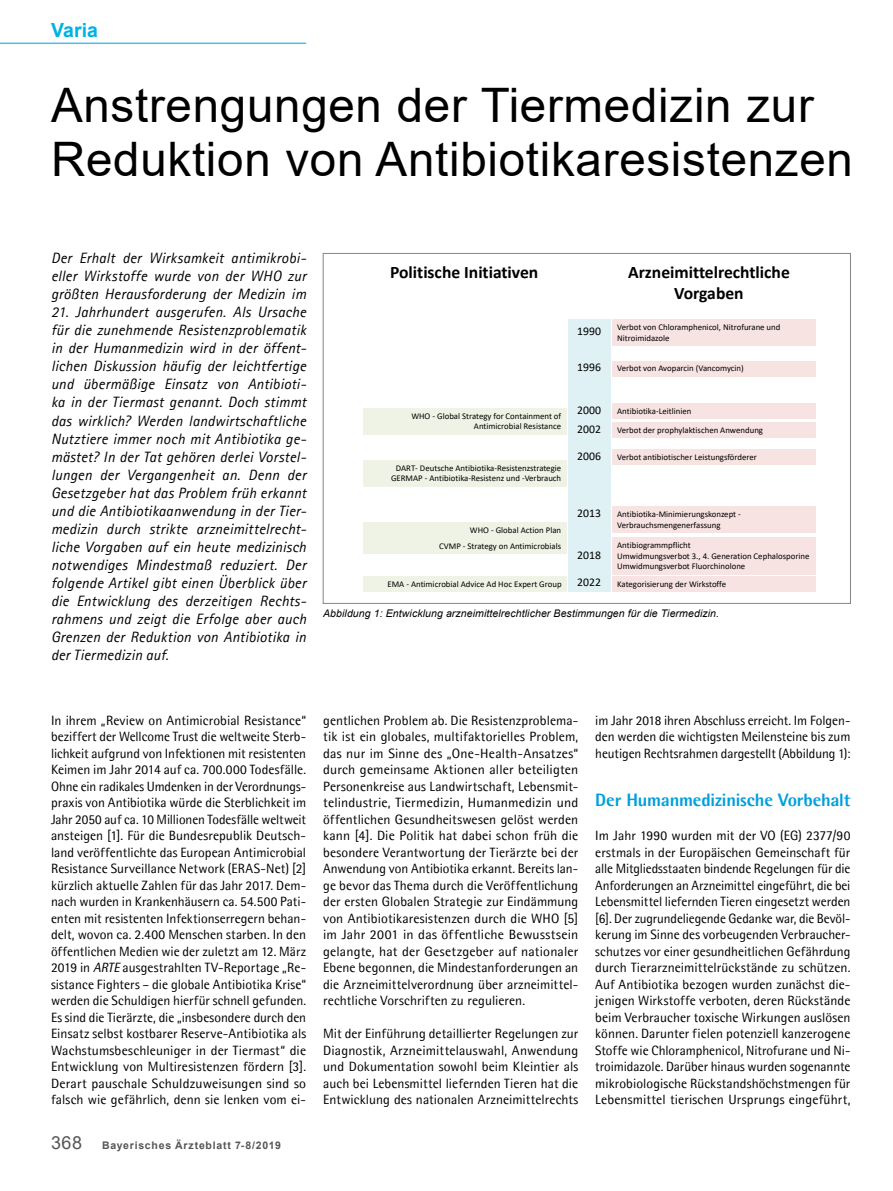
<style>
.page{position:relative;width:893px;height:1191px;background:#fff}
.page>*{position:absolute;margin:0;border:0;box-sizing:border-box;transform-origin:0 0}
.t1{font:47.55px/54px "Arial";letter-spacing:.015em;color:#000}
.t2{font:700 19.5px "Arial";color:#00b2e4}
.t3{font:800 18px "Agfa Rotis Semisans";letter-spacing:-.015em;color:#00a0dc}
.t4{font:700 17.55px/21.1px "Calibri";color:#000;text-align:center}
.t5{font:italic 15px/18px "Agfa Rotis Sans Serif";letter-spacing:.01em;color:#000;text-align:justify}
.t6{font:13.5px/16.5px "Agfa Rotis Semisans";letter-spacing:.005em;color:#000;text-align:justify}
.t7{font:11.7px "Calibri";color:#000}
.t8{font:italic 10.5px "Arial";letter-spacing:.01em;color:#000}
.t9{font:700 10.5px "Arial";letter-spacing:.07em;color:#565655}
.t10{font:8.85px/10.5px "Calibri";color:#000}
.s1{font-style:italic}
.s2{font-weight:400;font-size:18px}
</style>
<div class="page">
<hr style="left:0;top:43px;width:306px;height:1px;background:#4dbce8">
<div style="left:568px;top:319px;width:42px;height:273px;background:#e0f1f6"></div>
<div style="left:612px;top:361px;width:204px;height:15px;background:#f7e3e2"></div>
<div style="left:612px;top:403px;width:204px;height:16px;background:#f7e3e2"></div>
<div style="left:612px;top:449px;width:204px;height:16px;background:#f7e3e2"></div>
<div style="left:612px;top:506px;width:204px;height:27px;background:#f7e3e2"></div>
<div style="left:612px;top:537px;width:204px;height:37px;background:#f7e3e2"></div>
<div style="left:612px;top:422px;width:204px;height:16px;background:#f7e3e2"></div>
<div style="left:612px;top:576px;width:204px;height:16px;background:#f7e3e2"></div>
<div style="left:612px;top:319px;width:204px;height:27px;background:#f7e3e2"></div>
<div style="left:363px;top:408px;width:204px;height:26px;background:#eff3e5"></div>
<div style="left:363px;top:522px;width:204px;height:16px;background:#eff3e5"></div>
<div style="left:363px;top:538px;width:204px;height:16px;background:#eff3e5"></div>
<div style="left:363px;top:460px;width:204px;height:26px;background:#eff3e5"></div>
<div style="left:363px;top:575px;width:204px;height:16px;background:#eff3e5"></div>
<h2 class="t2" style="left:51px;top:16px;width:49px">Varia</h2>
<h1 class="t1" style="left:51px;top:78px;width:803px">Anstrengungen der Tiermedizin zur<br>Reduktion von Antibiotikaresistenzen</h1>
<p class="t5" style="left:51px;top:249px;width:257px">Der Erhalt der Wirksamkeit antimikrobi&shy;eller Wirkstoffe wurde von der WHO zur größten Herausforderung der Medizin im</p>
<p class="t5" style="left:51px;top:303px;width:257px">21. Jahrhundert ausgerufen. Als Ursache für die zunehmende Resistenzproblematik in der Humanmedizin wird in der öffent&shy;lichen Diskussion häufig der leichtfertige und übermäßige Einsatz von Antibioti&shy;ka in der Tiermast genannt. Doch stimmt das wirklich? Werden landwirtschaftliche Nutztiere immer noch mit Antibiotika ge&shy;mästet? In der Tat gehören derlei Vorstel&shy;lungen der Vergangenheit an. Denn der Gesetzgeber hat das Problem früh erkannt und die Antibiotikaanwendung in der Tier&shy;medizin durch strikte arzneimittelrecht&shy;liche Vorgaben auf ein heute medizinisch notwendiges Mindestmaß reduziert. Der folgende Artikel gibt einen Überblick über die Entwicklung des derzeitigen Rechts&shy;rahmens und zeigt die Erfolge aber auch Grenzen der Reduktion von Antibiotika in der Tiermedizin auf.</p>
<p class="t4" style="left:390px;top:262px;width:150px">Politische Initiativen</p>
<p class="t4" style="left:628px;top:262px;width:163px">Arzneimittelrechtliche<br>Vorgaben</p>
<p class="t7" style="left:577px;top:323px;width:25px">1990</p>
<p class="t10" style="left:617px;top:321px;width:165px">Verbot von Chloramphenicol, Nitrofurane und<br>Nitroimidazole</p>
<p class="t10" style="left:411px;top:410px;width:151px;text-align:right">WHO - Global Strategy for Containment of<br>Antimicrobial Resistance</p>
<p class="t10" style="left:391px;top:462px;width:172px;text-align:center">DART- Deutsche Antibiotika-Resistenzstrategie<br>GERMAP - Antibiotika-Resistenz und -Verbrauch</p>
<p class="t10" style="left:439px;top:521px;width:124px;line-height:16.8px;text-align:right">WHO - Global Action Plan<br>CVMP - Strategy on Antimicrobials</p>
<p class="t10" style="left:387px;top:578px;width:176px">EMA - Antimicrobial Advice Ad Hoc Expert Group</p>
<p class="t7" style="left:577px;top:359px;width:25px">1996</p>
<p class="t10" style="left:617px;top:363px;width:128px">Verbot von Avoparcin (Vancomycin)</p>
<p class="t7" style="left:577px;top:402px;width:25px">2000</p>
<p class="t7" style="left:577px;top:420px;width:25px">2002</p>
<p class="t7" style="left:577px;top:448px;width:25px">2006</p>
<p class="t10" style="left:617px;top:406px;width:76px">Antibiotika-Leitlinien</p>
<p class="t10" style="left:617px;top:451px;width:141px">Verbot antibiotischer Leistungsförderer</p>
<p class="t10" style="left:617px;top:424px;width:147px">Verbot der prophylaktischen Anwendung</p>
<p class="t7" style="left:577px;top:505px;width:25px">2013</p>
<p class="t7" style="left:577px;top:547px;width:25px">2018</p>
<p class="t7" style="left:577px;top:574px;width:25px">2022</p>
<p class="t10" style="left:617px;top:508px;width:125px">Antibiotika-Minimierungskonzept -<br>Verbrauchsmengenerfassung</p>
<p class="t10" style="left:617px;top:540px;width:194px">Antibiogrammpflicht<br>Umwidmungsverbot 3., 4. Generation Cephalosporine<br>Umwidmungsverbot Fluorchinolone</p>
<p class="t10" style="left:617px;top:578px;width:110px">Kategorisierung der Wirkstoffe</p>
<p class="t8" style="left:323px;top:607px;width:397px">Abbildung 1: Entwicklung arzneimittelrechtlicher Bestimmungen für die Tiermedizin.</p>
<p class="t6" style="left:51px;top:711px;width:257px">In ihrem „Review on Antimicrobial Resistance“ beziffert der Wellcome Trust die weltweite Sterb&shy;lichkeit aufgrund von Infektionen mit resistenten Keimen im Jahr 2014 auf ca. 700.000 Todesfälle.<br>Ohne ein radikales Umdenken in der Verordnungs&shy;praxis von Antibiotika würde die Sterblichkeit im Jahr 2050 auf ca. 10 Millionen Todesfälle weltweit ansteigen [1]. Für die Bundesrepublik Deutsch&shy;land veröffentlichte das European Antimicrobial Resistance Surveillance Network (ERAS-Net) [2] kürzlich aktuelle Zahlen für das Jahr 2017. Dem&shy;nach wurden in Krankenhäusern ca. 54.500 Pati&shy;enten mit resistenten Infektionserregern behan&shy;delt, wovon ca. 2.400 Menschen starben. In den öffentlichen Medien wie der zuletzt am 12. März 2019 in <span class="s1">ARTE</span> ausgestrahlten TV-Reportage „Re&shy;sistance Fighters – die globale Antibiotika Krise“ werden die Schuldigen hierfür schnell gefunden.<br>Es sind die Tierärzte, die „insbesondere durch den Einsatz selbst kostbarer Reserve-Antibiotika als Wachstumsbeschleuniger in der Tiermast“ die Entwicklung von Multiresistenzen fördern [3].<br>Derart pauschale Schuldzuweisungen sind so falsch wie gefährlich, denn sie lenken vom ei-</p>
<p class="t9" style="left:51px;top:1137px;width:231px"><span class="s2">368</span> Bayerisches Ärzteblatt 7-8/2019</p>
<p class="t6" style="left:323px;top:711px;width:257px">gentlichen Problem ab. Die Resistenzproblema&shy;tik ist ein globales, multifaktorielles Problem, das nur im Sinne des „One-Health-Ansatzes“ durch gemeinsame Aktionen aller beteiligten Personenkreise aus Landwirtschaft, Lebensmit&shy;telindustrie, Tiermedizin, Humanmedizin und öffentlichen Gesundheitswesen gelöst werden kann [4]. Die Politik hat dabei schon früh die besondere Verantwortung der Tierärzte bei der Anwendung von Antibiotika erkannt. Bereits lan&shy;ge bevor das Thema durch die Veröffentlichung der ersten Globalen Strategie zur Eindämmung von Antibiotikaresistenzen durch die WHO [5] im Jahr 2001 in das öffentliche Bewusstsein gelangte, hat der Gesetzgeber auf nationaler Ebene begonnen, die Mindestanforderungen an die Arzneimittelverordnung über arzneimittel&shy;rechtliche Vorschriften zu regulieren.</p>
<p class="t6" style="left:323px;top:1025px;width:257px">Mit der Einführung detaillierter Regelungen zur Diagnostik, Arzneimittelauswahl, Anwendung und Dokumentation sowohl beim Kleintier als auch bei Lebensmittel liefernden Tieren hat die Entwicklung des nationalen Arzneimittelrechts</p>
<p class="t6" style="left:595px;top:711px;width:257px">im Jahr 2018 ihren Abschluss erreicht. Im Folgen&shy;den werden die wichtigsten Meilensteine bis zum heutigen Rechtsrahmen dargestellt (Abbildung 1):</p>
<h3 class="t3" style="left:595px;top:788px;width:257px">Der Humanmedizinische Vorbehalt</h3>
<p class="t6" style="left:595px;top:827px;width:257px">Im Jahr 1990 wurden mit der VO (EG) 2377/90 erstmals in der Europäischen Gemeinschaft für alle Mitgliedsstaaten bindende Regelungen für die Anforderungen an Arzneimittel eingeführt, die bei Lebensmittel liefernden Tieren eingesetzt werden [6]. Der zugrundeliegende Gedanke war, die Bevöl&shy;kerung im Sinne des vorbeugenden Verbraucher&shy;schutzes vor einer gesundheitlichen Gefährdung durch Tierarzneimittelrückstände zu schützen.<br>Auf Antibiotika bezogen wurden zunächst die&shy;jenigen Wirkstoffe verboten, deren Rückstände beim Verbraucher toxische Wirkungen auslösen können. Darunter fielen potenziell kanzerogene Stoffe wie Chloramphenicol, Nitrofurane und Ni&shy;troimidazole. Darüber hinaus wurden sogenannte mikrobiologische Rückstandshöchstmengen für Lebensmittel tierischen Ursprungs eingeführt,</p>
</div>
